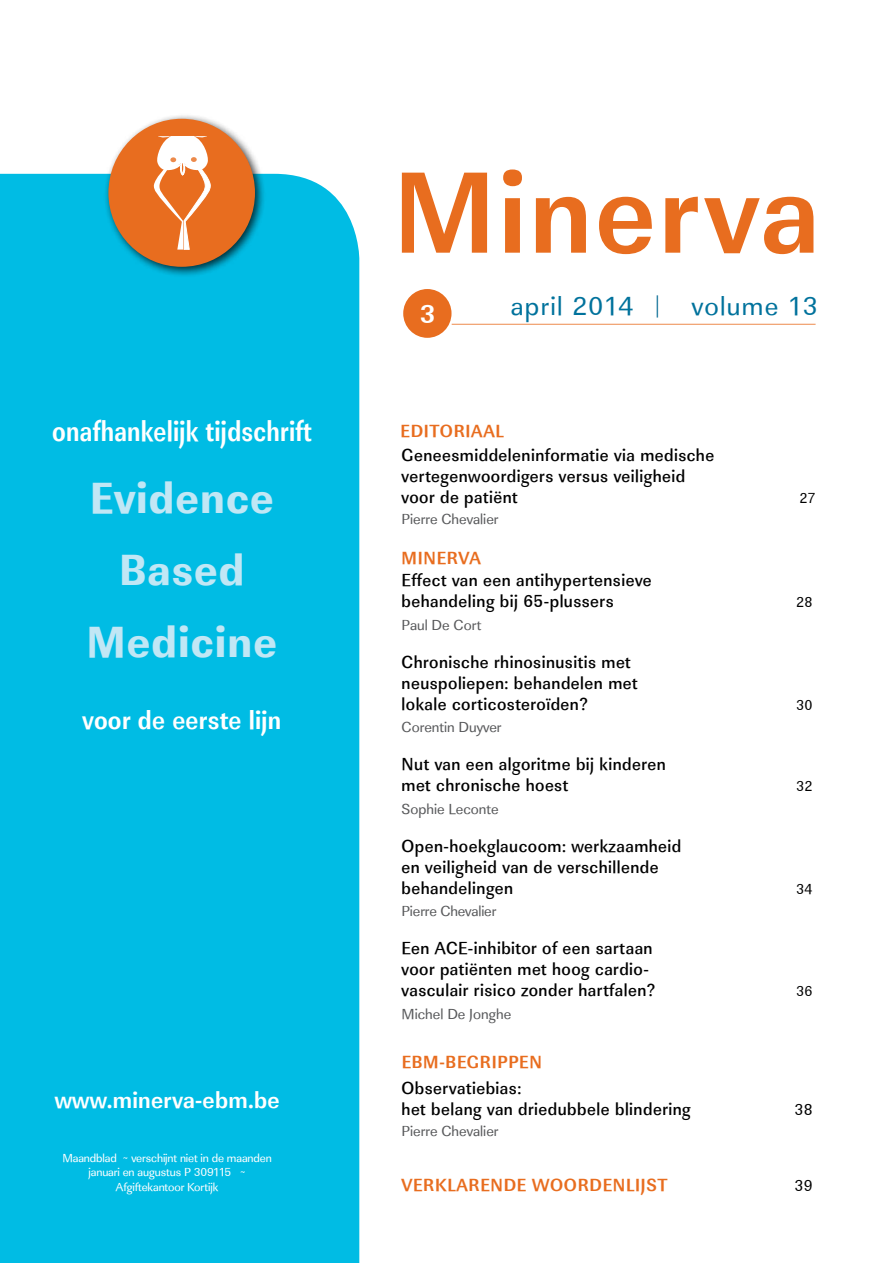
<style>
.page{position:relative;width:893px;height:1263px;background:#fff}
.page>*{position:absolute;margin:0;border:0;box-sizing:border-box;transform-origin:0 0}
.t1{font:700 120px "Linear Std Cd";letter-spacing:.025em;color:#e86d1f}
.t2{font:45px/72px "Linear Std Cd Xbold";letter-spacing:.025em;color:#c1e7f5;text-align:center}
.t3{font:700 29.7px "Linear Std Nr";letter-spacing:.01em;color:#fff;scale:.91 1}
.t4{font:27px "Linear Std";letter-spacing:.05em;color:#00729c}
.t5{font:700 27px "Linear Std Nr";letter-spacing:.01em;color:#fff}
.t6{font:700 27px "Linear Std";color:#fff}
.t7{font:700 24px "Linear Std Cd";letter-spacing:.01em;color:#fff}
.t8{font:700 18.15px "Linear Std Cd";letter-spacing:.04em;color:#e86d1f}
.t9{font:500 18px/21px "Linear Std Cd";letter-spacing:.025em;color:#000}
.t10{font:16.5px "Linear Std Cd";color:#000}
.t11{font:15px "Linear Std";color:#58595b}
.t12{font:15px "Linear Std Cd";letter-spacing:.025em;color:#000}
.t13{font:12px/14.4px "Linear Std";letter-spacing:-.01em;color:#fff;text-align:center}
</style>
<div class="page">
<div style="left:0;top:174px;width:359px;height:1089px;background:#00bce4"></div>
<div style="left:403px;top:289px;width:48px;height:49px;background:#e86d1f;border-radius:50%"></div>
<hr style="left:452px;top:324px;width:364px;height:1px;background:#e86d1f">
<svg style="left:657px;top:295px;width:1px;height:23px"></svg>
<div style="left:103px;top:114px;width:163px;height:164px;background:#000;opacity:.75"></div>
<div style="left:108px;top:119px;width:147px;height:148px;background:#e86d1f;border-radius:50%"></div>
<svg style="left:153px;top:136px;width:58px;height:114px"></svg>
<h3 class="t3" style="left:52px;top:413px;width:287px">onafhankelijk tijdschrift</h3>
<h2 class="t2" style="left:87px;top:463px;width:192px">Evidence<br>Based<br>Medicine</h2>
<h3 class="t5" style="left:83px;top:704px;width:200px">voor de eerste lijn</h3>
<h3 class="t7" style="left:55px;top:1085px;width:226px">www.minerva-ebm.be</h3>
<p class="t13" style="left:62px;top:1151px;width:211px">Maandblad ~ verschijnt niet in de maanden januari en augustus P 309115 ~<br>Afgiftekantoor Kortijk</p>
<h1 class="t1" style="left:393px;top:140px;width:428px">Minerva</h1>
<h3 class="t6" style="left:420px;top:297px;width:17px">3</h3>
<h3 class="t4" style="left:511px;top:290px;width:124px">april 2014</h3>
<h3 class="t4" style="left:692px;top:290px;width:127px">volume 13</h3>
<p class="t8" style="left:401px;top:420px;width:105px">EDITORIAAL</p>
<p class="t9" style="left:402px;top:444px;width:314px">Geneesmiddeleninformatie via medische vertegenwoordigers versus veiligheid voor de patiënt</p>
<p class="t11" style="left:402px;top:510px;width:99px">Pierre Chevalier</p>
<p class="t8" style="left:402px;top:547px;width:81px">MINERVA</p>
<p class="t9" style="left:402px;top:570px;width:252px">Effect van een antihypertensieve behandeling bij 65-plussers</p>
<p class="t11" style="left:402px;top:616px;width:81px">Paul De Cort</p>
<p class="t9" style="left:402px;top:651px;width:238px">Chronische rhinosinusitis met neuspoliepen: behandelen met lokale corticosteroïden?</p>
<p class="t11" style="left:402px;top:718px;width:102px">Corentin Duyver</p>
<p class="t9" style="left:402px;top:754px;width:266px">Nut van een algoritme bij kinderen met chronische hoest</p>
<p class="t11" style="left:402px;top:800px;width:99px">Sophie Leconte</p>
<p class="t9" style="left:402px;top:835px;width:281px">Open-hoekglaucoom: werkzaamheid en veiligheid van de verschillende behandelingen</p>
<p class="t11" style="left:402px;top:902px;width:96px">Pierre Chevalier</p>
<p class="t9" style="left:402px;top:938px;width:255px">Een ACE-inhibitor of een sartaan voor patiënten met hoog cardio&shy;vasculair risico zonder hartfalen?</p>
<p class="t11" style="left:402px;top:1005px;width:111px">Michel De Jonghe</p>
<p class="t8" style="left:402px;top:1051px;width:142px">EBM-BEGRIPPEN</p>
<p class="t9" style="left:402px;top:1077px;width:291px">Observatiebias:<br>het belang van driedubbele blindering</p>
<p class="t11" style="left:402px;top:1122px;width:99px">Pierre Chevalier</p>
<p class="t12" style="left:799px;top:489px;width:18px">27</p>
<p class="t12" style="left:796px;top:593px;width:18px">28</p>
<p class="t12" style="left:796px;top:696px;width:18px">30</p>
<p class="t12" style="left:796px;top:777px;width:18px">32</p>
<p class="t12" style="left:796px;top:880px;width:18px">34</p>
<p class="t12" style="left:796px;top:982px;width:18px">36</p>
<p class="t10" style="left:794px;top:1100px;width:20px">38</p>
<p class="t8" style="left:402px;top:1174px;width:267px">VERKLARENDE WOORDENLIJST</p>
<p class="t10" style="left:794px;top:1176px;width:20px">39</p>
</div>
